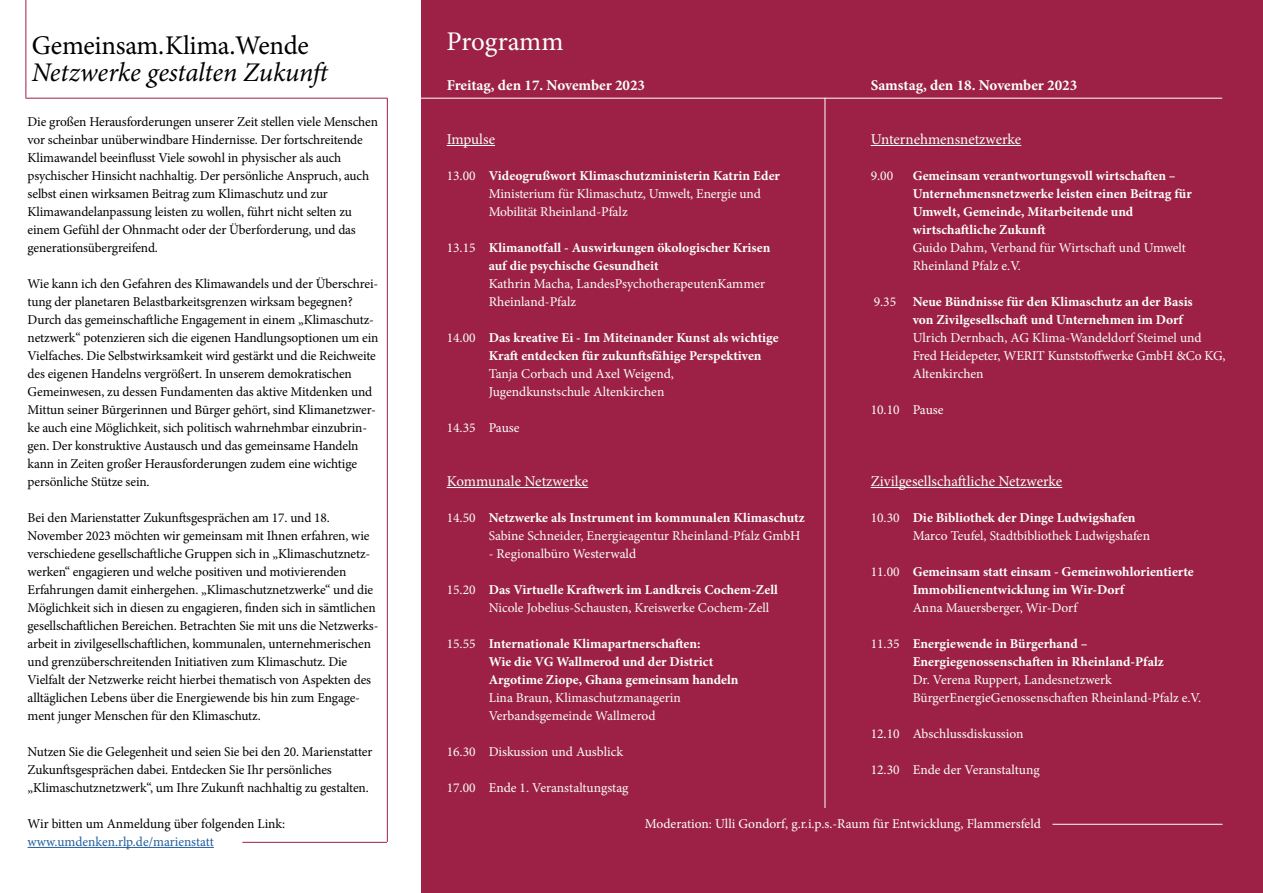
<style>
.page{position:relative;width:1263px;height:893px;background:#fff}
.page>*{position:absolute;margin:0;border:0;box-sizing:border-box;transform-origin:0 0}
.t1{font:italic 27px "Minion Pro";letter-spacing:-.01em;color:#000}
.t2{font:27px "Minion Pro";letter-spacing:-.01em;color:#000}
.t3{font:27px "Minion Pro";color:#fbffff}
.t4{font:15px "Minion Pro";letter-spacing:-.005em;color:#fbffff}
.t5{font:700 15px "Minion Pro";letter-spacing:-.005em;color:#fbffff}
.t6{font:13.5px/18px "Minion Pro";letter-spacing:-.01em;color:#000}
.t7{font:13.5px/18px "Minion Pro";letter-spacing:-.005em;color:#fbffff}
.t8{font:700 13.5px/18px "Minion Pro";color:#fbffff}
.t9{font:13.5px "Minion Pro";color:#fff}
.t10{font:13.5px "Minion Pro";color:#215e9e}
.s1{font-weight:700}
.s2{font-weight:400}
</style>
<div class="page">
<div style="left:845px;top:0;width:418px;height:893px;background:#9d2147"></div>
<hr style="left:871px;top:145px;width:150px;height:1px;background:#fbffff">
<hr style="left:871px;top:487px;width:191px;height:1px;background:#fbffff">
<hr style="left:28px;top:847px;width:186px;height:1px;background:#215e9e">
<div style="left:421px;top:0;width:425px;height:893px;background:#9d2147"></div>
<hr style="left:447px;top:145px;width:48px;height:1px;background:#fbffff">
<hr style="left:447px;top:487px;width:141px;height:1px;background:#fbffff">
<hr style="left:387px;top:98px;width:1px;height:744px;background:#9d2147">
<hr style="left:242px;top:842px;width:145px;height:1px;background:#9d2147">
<hr style="left:26px;top:0;width:1px;height:98px;background:#9d2147">
<hr style="left:26px;top:98px;width:361px;height:1px;background:#9d2147">
<hr style="left:421px;top:98px;width:801px;height:1px;background:#feffff">
<hr style="left:825px;top:98px;width:1px;height:710px;background:#feffff">
<hr style="left:1052px;top:824px;width:170px;height:1px;background:#feffff">
<h1 class="t2" style="left:32px;top:27px;width:278px">Gemeinsam. Klima.Wende</h1>
<h1 class="t1" style="left:32px;top:54px;width:302px">Netzwerke gestalten Zukunft</h1>
<p class="t6" style="left:28px;top:113px;width:352px">Die großen Herausforderungen unserer Zeit stellen viele Menschen vor scheinbar unüberwindbare Hindernisse. Der fortschreitende Klimawandel beeinflusst Viele sowohl in physischer als auch psychischer Hinsicht nachhaltig. Der persönliche Anspruch, auch selbst einen wirksamen Beitrag zum Klimaschutz und zur Klimawandelanpassung leisten zu wollen, führt nicht selten zu einem Gefühl der Ohnmacht oder der Überforderung, und das generationsübergreifend.</p>
<p class="t6" style="left:28px;top:275px;width:352px">Wie kann ich den Gefahren des Klimawandels und der Überschrei&shy;tung der planetaren Belastbarkeitsgrenzen wirksam begegnen?<br>Durch das gemeinschaftliche Engagement in einem „Klimaschutz&shy;netzwerk“ potenzieren sich die eigenen Handlungsoptionen um ein Vielfaches. Die Selbstwirksamkeit wird gestärkt und die Reichweite des eigenen Handelns vergrößert. In unserem demokratischen Gemeinwesen, zu dessen Fundamenten das aktive Mitdenken und Mittun seiner Būrgerinnen und Būrger gehört, sind Klimanetzwer&shy;ke auch eine Möglichkeit, sich politisch wahrnehmbar einzubrin&shy;gen. Der konstruktive Austausch und das gemeinsame Handeln kann in Zeiten großer Herausforderungen zudem eine wichtige persönliche Stütze sein.</p>
<p class="t6" style="left:28px;top:509px;width:352px">Bei den Marienstatter Zukunftsgesprächen am 17. und 18.<br>November 2023 möchten wir gemeinsam mit Ihnen erfahren, wie verschiedene gesellschaftliche Gruppen sich in „Klimaschutznetz&shy;werken“ engagieren und welche positiven und motivierenden Erfahrungen damit einhergehen. „Klimaschutznetzwerke“ und die Möglichkeit sich in diesen zu engagieren, finden sich in sämtlichen gesellschaftlichen Bereichen. Betrachten Sie mit uns die Netzwerks&shy;arbeit in zivilgesellschaftlichen, kommunalen, unternehmerischen und grenzüberschreitenden Initiativen zum Klimaschutz. Die Vielfalt der Netzwerke reicht hierbei thematisch von Aspekten des alltäglichen Lebens über die Energiewende bis hin zum Engage&shy;ment junger Menschen für den Klimaschutz.</p>
<p class="t6" style="left:28px;top:743px;width:346px">Nutzen Sie die Gelegenheit und seien Sie bei den 20. Marienstatter<br>Zukunftsgesprächen dabei. Entdecken Sie Ihr persönliches „Klimaschutznetzwerk“, um Ihre Zukunft nachhaltig zu gestalten.</p>
<p class="t6" style="left:28px;top:815px;width:259px">Wir bitten um Anmeldung über folgenden Link:</p>
<p class="t10" style="left:28px;top:833px;width:188px">www.umdenken.rlp.de/marienstatt</p>
<h1 class="t3" style="left:446px;top:24px;width:119px">Programm</h1>
<p class="t5" style="left:447px;top:75px;width:200px">Freitag, den 17. November 2023</p>
<p class="t4" style="left:447px;top:129px;width:50px">Impulse</p>
<p class="t7" style="left:489px;top:167px;width:293px;text-indent:-42px">13.00 <span class="s1">Videogrußwort Klimaschutzministerin Katrin Eder<br></span>Ministerium für Klimaschutz, Umwelt, Energie und<br>Mobilität Rheinland-Pfalz</p>
<p class="t8" style="left:489px;top:239px;width:283px;text-indent:-42px"><span class="s2">13.15</span> Klimanotfall - Auswirkungen ökologischer Krisen auf die psychische Gesundheit</p>
<p class="t7" style="left:489px;top:275px;width:278px">Kathrin Macha, LandesPsychotherapeutenKammer<br>Rheinland-Pfalz</p>
<p class="t8" style="left:489px;top:328px;width:292px;text-indent:-42px"><span class="s2">14.00</span> Das kreative Ei - Im Miteinander Kunst als wichtige<br>Kraft entdecken für zukunftsfähige Perspektiven</p>
<p class="t7" style="left:489px;top:365px;width:187px">Tanja Corbach und Axel Weigend,<br>Jugendkunstschule Altenkirchen</p>
<p class="t7" style="left:447px;top:419px;width:74px">14.35 Pause</p>
<p class="t5" style="left:871px;top:75px;width:208px">Samstag, den 18. November 2023</p>
<p class="t4" style="left:871px;top:129px;width:152px">Unternehmensnetzwerke</p>
<p class="t7" style="left:871px;top:167px;width:24px">9.00</p>
<p class="t8" style="left:913px;top:167px;width:281px">Gemeinsam verantwortungsvoll wirtschaften – Unternehmensnetzwerke leisten einen Beitrag für Umwelt, Gemeinde, Mitarbeitende und wirtschaftliche Zukunft</p>
<p class="t7" style="left:913px;top:239px;width:275px">Guido Dahm, Verband für Wirtschaft und Umwelt<br>Rheinland Pfalz e.V.</p>
<p class="t8" style="left:913px;top:293px;width:282px;text-indent:-39px"><span class="s2">9.35</span> Neue Bündnisse für den Klimaschutz an der Basis von Zivilgesellschaft und Unternehmen im Dorf</p>
<p class="t7" style="left:913px;top:329px;width:314px">Ulrich Dernbach, AG Klima-Wandeldorf Steimel und<br>Fred Heidepeter, WERIT Kunststoffwerke GmbH &amp;Co KG,<br>Altenkirchen</p>
<p class="t7" style="left:871px;top:401px;width:74px">10.10 Pause</p>
<p class="t4" style="left:447px;top:471px;width:143px">Kommunale Netzwerke</p>
<p class="t7" style="left:489px;top:509px;width:318px;text-indent:-42px">14.50 <span class="s1">Netzwerke als Instrument im kommunalen Klimaschutz<br></span>Sabine Schneider, Energieagentur Rheinland-Pfalz GmbH</p>
<p class="t7" style="left:489px;top:545px;width:149px">- Regionalbüro Westerwald</p>
<p class="t7" style="left:489px;top:581px;width:291px;text-indent:-42px">15.20 <span class="s1">Das Virtuelle Kraftwerk im Landkreis Cochem-Zell<br></span>Nicole Jobelius-Schausten, Kreiswerke Cochem-Zell</p>
<p class="t8" style="left:489px;top:635px;width:251px;text-indent:-42px"><span class="s2">15.55</span> Internationale Klimapartnerschaften:<br>Wie die VG Wallmerod und der District<br>Argotime Ziope, Ghana gemeinsam handeln</p>
<p class="t7" style="left:489px;top:689px;width:194px">Lina Braun, Klimaschutzmanagerin<br>Verbandsgemeinde Wallmerod</p>
<p class="t7" style="left:447px;top:743px;width:178px">16.30 Diskussion und Ausblick</p>
<p class="t7" style="left:447px;top:779px;width:183px">17.00 Ende 1. Veranstaltungstag</p>
<p class="t9" style="left:645px;top:815px;width:398px">Moderation: Ulli Gondorf, g.r.i.p.s.-Raum für Entwicklung, Flammersfeld</p>
<p class="t4" style="left:871px;top:471px;width:193px">Zivilgesellschaftliche Netzwerke</p>
<p class="t7" style="left:913px;top:509px;width:239px;text-indent:-42px">10.30 <span class="s1">Die Bibliothek der Dinge Ludwigshafen<br></span>Marco Teufel, Stadtbibliothek Ludwigshafen</p>
<p class="t8" style="left:913px;top:563px;width:283px;text-indent:-42px"><span class="s2">11.00</span> Gemeinsam statt einsam - Gemeinwohlorientierte<br>Immobilienentwicklung im Wir-Dorf</p>
<p class="t7" style="left:913px;top:599px;width:166px">Anna Mauersberger, Wir-Dorf</p>
<p class="t8" style="left:913px;top:635px;width:253px;text-indent:-42px"><span class="s2">11.35</span> Energiewende in Bürgerhand –<br>Energiegenossenschaften in Rheinland-Pfalz</p>
<p class="t7" style="left:913px;top:671px;width:290px">Dr. Verena Ruppert, Landesnetzwerk<br>BürgerEnergieGenossenschaften Rheinland-Pfalz e.V.</p>
<p class="t7" style="left:871px;top:725px;width:154px">12.10 Abschlussdiskussion</p>
<p class="t7" style="left:871px;top:761px;width:170px">12.30 Ende der Veranstaltung</p>
</div>
